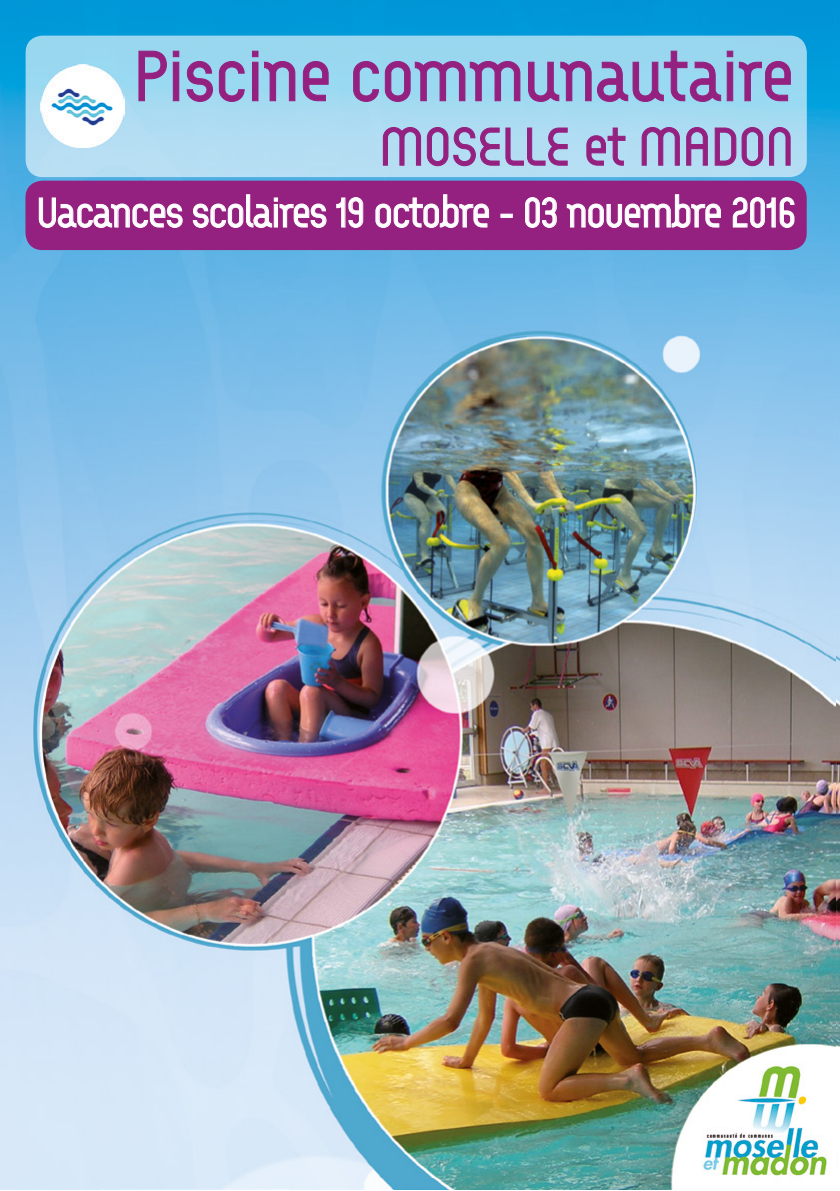
<style>
.page{position:relative;width:840px;height:1191px;background:#fff}
.page>*{position:absolute;margin:0;border:0;box-sizing:border-box;transform-origin:0 0}
.t1{font:71.6px "Arcus";color:#942080}
.t2{font:53.6px "Arcus";color:#942080}
.t3{font:42px "Arcus";letter-spacing:-.03em;color:#fff}
</style>
<div class="page">
<img style="left:0;top:0;width:835px;height:1189px">
<div style="left:25px;top:181px;width:781px;height:69px;background:#942080;border-radius:17px"></div>
<svg style="left:39px;top:197px;width:144px;height:31px"></svg>
<svg style="left:192px;top:194px;width:134px;height:34px"></svg>
<svg style="left:336px;top:197px;width:27px;height:31px"></svg>
<svg style="left:375px;top:194px;width:114px;height:34px"></svg>
<div style="left:500px;top:214px;width:12px;height:4px;border:1px solid #fff"></div>
<svg style="left:525px;top:197px;width:31px;height:31px"></svg>
<svg style="left:566px;top:194px;width:154px;height:34px"></svg>
<svg style="left:732px;top:197px;width:62px;height:31px"></svg>
<div style="left:26px;top:36px;width:780px;height:141px;background:linear-gradient(to bottom,#92d2ed,#b9dff4);border-radius:17px"></div>
<img style="left:41px;top:65px;width:84px;height:83px">
<svg style="left:138px;top:50px;width:29px;height:51px"></svg>
<svg style="left:173px;top:51px;width:6px;height:6px"></svg>
<div style="left:173px;top:62px;width:6px;height:39px;border:1px solid #942080"></div>
<svg style="left:186px;top:61px;width:59px;height:41px"></svg>
<svg style="left:252px;top:51px;width:6px;height:6px"></svg>
<div style="left:252px;top:62px;width:6px;height:39px;border:1px solid #942080"></div>
<svg style="left:264px;top:61px;width:31px;height:40px"></svg>
<svg style="left:302px;top:61px;width:27px;height:40px"></svg>
<svg style="left:353px;top:61px;width:167px;height:41px"></svg>
<svg style="left:527px;top:50px;width:205px;height:52px"></svg>
<div style="left:726px;top:62px;width:6px;height:39px;border:1px solid #942080"></div>
<svg style="left:738px;top:61px;width:52px;height:40px"></svg>
<svg style="left:382px;top:127px;width:117px;height:39px"></svg>
<svg style="left:505px;top:127px;width:62px;height:39px"></svg>
<svg style="left:585px;top:127px;width:40px;height:39px"></svg>
<svg style="left:641px;top:127px;width:38px;height:39px"></svg>
<svg style="left:685px;top:127px;width:22px;height:39px"></svg>
<svg style="left:714px;top:127px;width:76px;height:39px"></svg>
<h1 class="t1" style="left:133px;top:33px;width:661px">Piscine communautaire</h1>
<p class="t2" style="left:379px;top:114px;width:415px">MOSELLE et MADON</p>
<p class="t3" style="left:36px;top:187px;width:760px">Vacances scolaires 19 octobre - 03 novembre 2016</p>
</div>
